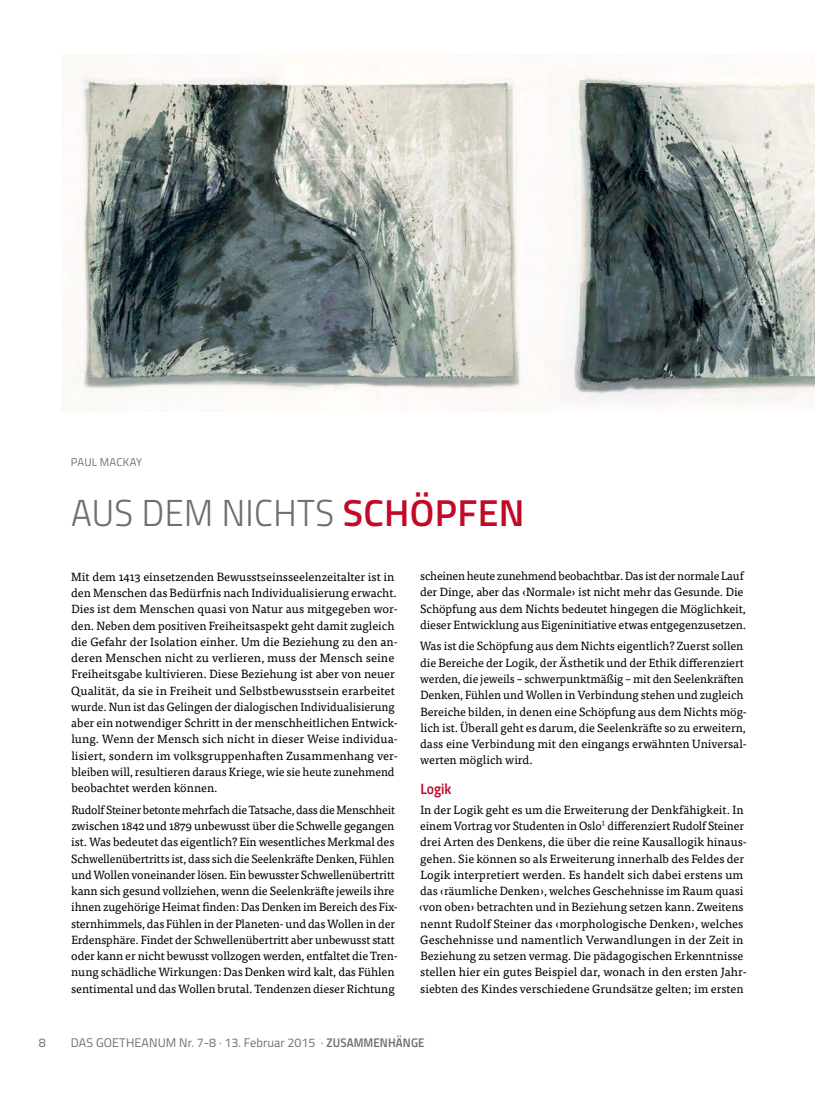
<style>
.page{position:relative;width:815px;height:1099px;background:#fff}
.page>*{position:absolute;margin:0;border:0;box-sizing:border-box;transform-origin:0 0}
.t1{font:37.5px "Titillium Light Upright";letter-spacing:.01em;color:#706f6f}
.t2{font:15px "Titillium Semibold Upright";color:#c10a27}
.t3{font:12.5px "Titillium";color:#706f6f}
.t4{font:11.88px/16.2px "Tisa Pro";letter-spacing:-.01em;color:#000}
.t5{font:11.25px "Titillium";letter-spacing:.015em;color:#706f6f}
.s1{font-family:"Titillium";font-weight:600;color:#c10a27}
.s2{color:#c10a27}
.s3{font-family:"Titillium Semibold Upright"}
</style>
<div class="page">
<img style="left:61px;top:61px;width:754px;height:346px">
<p class="t5" style="left:71px;top:453px;width:73px">PAUL MACKAY</p>
<h1 class="t1" style="left:71px;top:486px;width:455px">AUS DEM NICHTS <span class="s1">SCHÖPFEN</span></h1>
<p class="t4" style="left:71px;top:568px;width:328px">Mit dem 1413 einsetzenden Bewusstseinsseelenzeitalter ist in den Menschen das Bedürfnis nach Individualisierung erwacht.<br>Dies ist dem Menschen quasi von Natur aus mitgegeben wor&shy;den. Neben dem positiven Freiheitsaspekt geht damit zugleich die Gefahr der Isolation einher. Um die Beziehung zu den an&shy;deren Menschen nicht zu verlieren, muss der Mensch seine Freiheitsgabe kultivieren. Diese Beziehung ist aber von neuer Qualität, da sie in Freiheit und Selbstbewusstsein erarbeitet wurde. Nun ist das Gelingen der dialogischen Individualisierung aber ein notwendiger Schritt in der menschheitlichen Entwick&shy;lung. Wenn der Mensch sich nicht in dieser Weise individua&shy;lisiert, sondern im volksgruppenhaften Zusammenhang ver-- bleiben will, resultieren daraus Kriege, wie sie heute zunehmend beobachtet werden können.</p>
<p class="t4" style="left:71px;top:800px;width:328px">Rudolf Steiner betonte mehrfach die Tatsache, dass die Menschheit zwischen 1842 und 1879 unbewusst über die Schwelle gegangen ist. Was bedeutet das eigentlich? Ein wesentliches Merkmal des Schwellenübertritts ist, dass sich die Seelenkräfte Denken, Fühlen und Wollen voneinander lösen. Ein bewusster Schwellenübertritt kann sich gesund vollziehen, wenn die Seelenkräfte jeweils ihre ihnen zugehörige Heimat finden: Das Denken im Bereich des Fix&shy;sternhimmels, das Fühlen in der Planeten- und das Wollen in der Erdensphäre. Findet der Schwellenübertritt aber unbewusst statt oder kann er nicht bewusst vollzogen werden, entfaltet die Tren&shy;nung schädliche Wirkungen: Das Denken wird kalt, das Fühlen sentimental und das Wollen brutal. Tendenzen dieser Richtung</p>
<p class="t4" style="left:420px;top:567px;width:328px">scheinen heute zunehmend beobachtbar. Das ist der normale Lauf der Dinge, aber das ‹Normale› ist nicht mehr das Gesunde. Die Schöpfung aus dem Nichts bedeutet hingegen die Möglichkeit, dieser Entwicklung aus Eigeninitiative etwas entgegenzusetzen.</p>
<p class="t4" style="left:420px;top:637px;width:329px">Was ist die Schöpfung aus dem Nichts eigentlich? Zuerst sollen die Bereiche der Logik, der Ästhetik und der Ethik differenziert werden, die jeweils – schwerpunktmäßig – mit den Seelenkräften Denken, Fühlen und Wollen in Verbindung stehen und zugleich Bereiche bilden, in denen eine Schöpfung aus dem Nichts mög&shy;lich ist. Überall geht es darum, die Seelenkräfte so zu erweitern, dass eine Verbindung mit den eingangs erwähnten Universal&shy;werten möglich wird.</p>
<p class="t2" style="left:420px;top:777px;width:33px">Logik</p>
<p class="t4" style="left:419px;top:800px;width:330px">In der Logik geht es um die Erweiterung der Denkfähigkeit. In einem Vortrag vor Studenten in Oslo<span class="s2">1</span> differenziert Rudolf Steiner drei Arten des Denkens, die über die reine Kausallogik hinaus&shy;gehen. Sie können so als Erweiterung innerhalb des Feldes der Logik interpretiert werden. Es handelt sich dabei erstens um das ‹räumliche Denken›, welches Geschehnisse im Raum quasi ‹von oben› betrachten und in Beziehung setzen kann. Zweitens nennt Rudolf Steiner das ‹morphologische Denken›, welches Geschehnisse und namentlich Verwandlungen in der Zeit in Beziehung zu setzen vermag. Die pädagogischen Erkenntnisse stellen hier ein gutes Beispiel dar, wonach in den ersten Jahr&shy;siebten des Kindes verschiedene Grundsätze gelten; im ersten</p>
<p class="t3" style="left:39px;top:1033px;width:9px">8</p>
<p class="t3" style="left:71px;top:1033px;width:355px">DAS GOETHEANUM Nr. 7-8 · 13. Februar 2015 · <span class="s3">ZUSAMMENHÄNGE</span></p>
</div>
